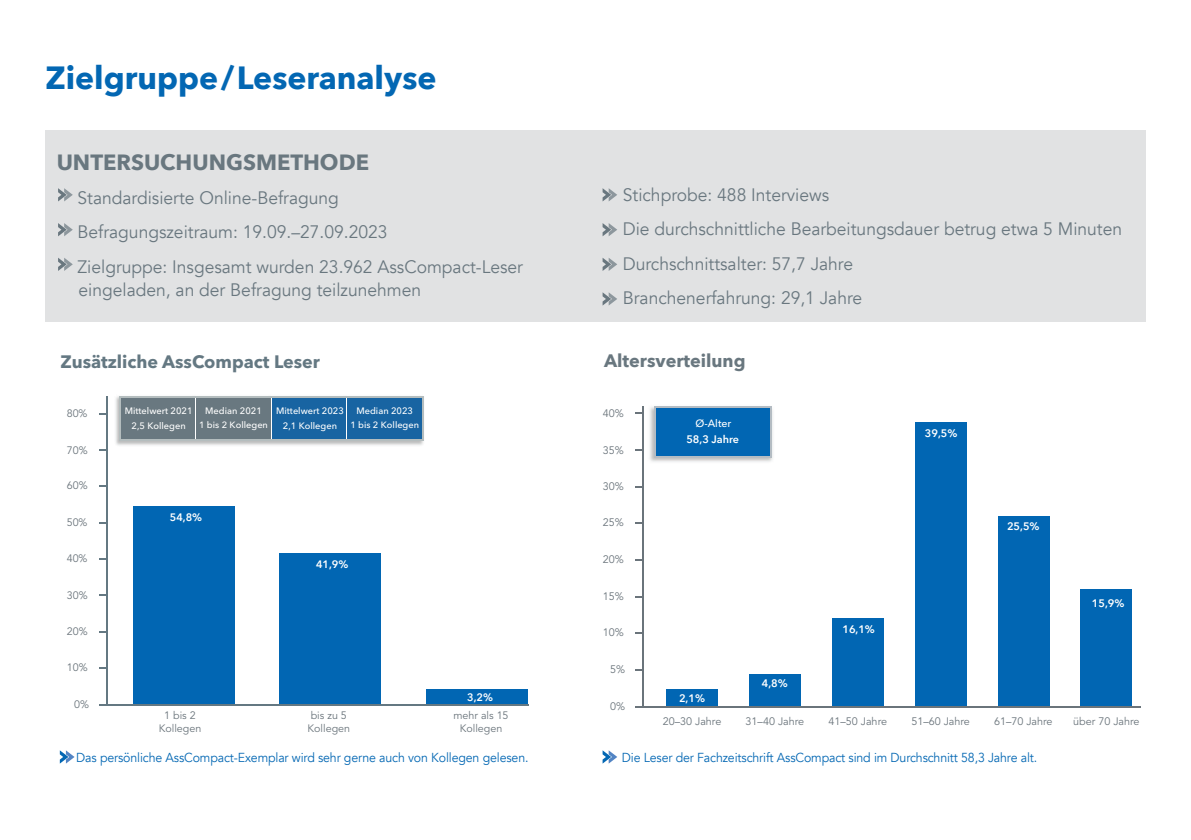
<style>
.page{position:relative;width:1191px;height:840px;background:#fff}
.page>*{position:absolute;margin:0;border:0;box-sizing:border-box;transform-origin:0 0}
.t1{font:700 32px "Avenir Next";color:#0367b3}
.t2{font:700 22px "Avenir Next";color:#69777f}
.t3{font:18px/34.4px "Avenir";color:#69777f}
.t4{font:700 18px "Avenir Next";color:#69777f}
.t5{font:700 17.8px "Avenir Next";color:#647882}
.t6{font:13px "Avenir";letter-spacing:-.01em;color:#0367b3;scale:.95 1}
.t7{font:10.8px/12.8px "Avenir";color:#6a747b;text-align:center}
.t8{font:600 10.8px "Avenir Next";color:#fff}
.t9{font:500 10.6px "Avenir Next";color:#fff}
.t10{font:500 9.2px/14.2px "Avenir Next";color:#fff;text-align:center}
.t11{font:500 9px "Avenir Next";letter-spacing:.005em;color:#fff}
</style>
<div class="page">
<hr style="left:642px;top:705px;width:499px;height:2px;background:#6a747b">
<hr style="left:642px;top:405px;width:2px;height:302px;background:#6a747b">
<div style="left:749px;top:674px;width:51px;height:31px;background:#0166b3"></div>
<div style="left:832px;top:617px;width:51px;height:88px;background:#0166b3"></div>
<div style="left:915px;top:422px;width:51px;height:283px;background:#0166b3"></div>
<div style="left:998px;top:516px;width:51px;height:189px;background:#0166b3"></div>
<div style="left:1080px;top:589px;width:51px;height:116px;background:#0166b3"></div>
<div style="left:667px;top:688px;width:51px;height:17px;background:#0166b3"></div>
<img style="left:650px;top:407px;width:123px;height:55px">
<div style="left:655px;top:406px;width:116px;height:50px;background:#0166b3"></div>
<hr style="left:654px;top:406px;width:2px;height:51px;background:#b4bcc3">
<hr style="left:770px;top:406px;width:2px;height:51px;background:#b4bcc3">
<hr style="left:655px;top:406px;width:117px;height:1px;background:#b4bcc3">
<hr style="left:655px;top:455px;width:117px;height:2px;background:#b4bcc3">
<hr style="left:106px;top:703px;width:422px;height:2px;background:#647882">
<hr style="left:106px;top:396px;width:2px;height:309px;background:#647882">
<svg style="left:99px;top:594px;width:7px;height:2px"></svg>
<svg style="left:99px;top:485px;width:7px;height:2px"></svg>
<div style="left:133px;top:506px;width:101px;height:197px;background:#0166b3"></div>
<div style="left:280px;top:553px;width:101px;height:150px;background:#0166b3"></div>
<div style="left:426px;top:689px;width:102px;height:14px;background:#0166b3"></div>
<img style="left:115px;top:396px;width:309px;height:50px">
<div style="left:120px;top:396px;width:76px;height:44px;background:#697880"></div>
<div style="left:196px;top:396px;width:75px;height:44px;background:#697880"></div>
<div style="left:271px;top:396px;width:76px;height:44px;background:#1864a2"></div>
<div style="left:347px;top:396px;width:75px;height:44px;background:#1864a2"></div>
<hr style="left:195px;top:396px;width:1px;height:44px;background:#fff">
<hr style="left:271px;top:396px;width:1px;height:44px;background:#fff">
<hr style="left:346px;top:396px;width:1px;height:44px;background:#fff">
<hr style="left:119px;top:396px;width:2px;height:44px;background:#b4bdbe">
<hr style="left:422px;top:396px;width:1px;height:44px;background:#b4bdbe">
<hr style="left:120px;top:395px;width:303px;height:2px;background:#b4bdbe">
<hr style="left:120px;top:439px;width:303px;height:2px;background:#b4bdbe">
<div style="left:45px;top:130px;width:1100px;height:192px;background:#e1e2e3"></div>
<svg style="left:60px;top:750px;width:15px;height:13px"></svg>
<svg style="left:58px;top:188px;width:15px;height:13px"></svg>
<svg style="left:58px;top:223px;width:15px;height:13px"></svg>
<svg style="left:58px;top:258px;width:15px;height:13px"></svg>
<svg style="left:602px;top:188px;width:15px;height:13px"></svg>
<svg style="left:602px;top:223px;width:15px;height:13px"></svg>
<svg style="left:602px;top:258px;width:15px;height:13px"></svg>
<svg style="left:602px;top:292px;width:15px;height:13px"></svg>
<svg style="left:602px;top:750px;width:15px;height:13px"></svg>
<h1 class="t1" style="left:45px;top:50px;width:393px">Zielgruppe / Leseranalyse</h1>
<p class="t2" style="left:57px;top:143px;width:314px">UNTERSUCHUNGSMETHODE</p>
<p class="t3" style="left:78px;top:181px;width:447px">Standardisierte Online-Befragung<br>Befragungszeitraum: 19.09.–27.09.2023<br>Zielgruppe: Insgesamt wurden 23.962 AssCompact-Leser</p>
<p class="t3" style="left:79px;top:272px;width:344px">eingeladen, an der Befragung teilzunehmen</p>
<p class="t3" style="left:623px;top:178px;width:501px">Stichprobe: 488 Interviews<br>Die durchschnittliche Bearbeitungsdauer betrug etwa 5 Minuten Durchschnittsalter: 57,7 Jahre<br>Branchenerfahrung: 29,1 Jahre</p>
<p class="t5" style="left:60px;top:346px;width:261px">Zusätzliche AssCompact Leser</p>
<p class="t4" style="left:604px;top:345px;width:143px">Altersverteilung</p>
<p class="t7" style="left:67px;top:406px;width:22px">80%</p>
<p class="t7" style="left:67px;top:444px;width:22px">70%</p>
<p class="t10" style="left:125px;top:403px;width:69px">Mittelwert 2021<br>2,5 Kollegen</p>
<p class="t10" style="left:205px;top:403px;width:58px">Median 2021</p>
<p class="t11" style="left:199px;top:417px;width:70px">1 bis 2 Kollegen</p>
<p class="t10" style="left:356px;top:403px;width:58px">Median 2023</p>
<p class="t11" style="left:350px;top:417px;width:70px">1 bis 2 Kollegen</p>
<p class="t10" style="left:276px;top:403px;width:69px">Mittelwert 2023<br>2,1 Kollegen</p>
<p class="t7" style="left:603px;top:406px;width:22px">40%</p>
<p class="t7" style="left:603px;top:444px;width:22px">35%</p>
<p class="t9" style="left:695px;top:414px;width:37px">Ø-Alter</p>
<p class="t8" style="left:686px;top:430px;width:54px">58,3 Jahre</p>
<p class="t8" style="left:925px;top:423px;width:34px">39,5%</p>
<p class="t7" style="left:67px;top:479px;width:22px">60%</p>
<p class="t7" style="left:603px;top:479px;width:22px">30%</p>
<p class="t7" style="left:67px;top:515px;width:22px">50%</p>
<p class="t7" style="left:67px;top:552px;width:22px">40%</p>
<p class="t7" style="left:67px;top:588px;width:22px">30%</p>
<p class="t7" style="left:67px;top:624px;width:22px">20%</p>
<p class="t7" style="left:67px;top:661px;width:22px">10%</p>
<p class="t7" style="left:74px;top:697px;width:16px">0%</p>
<p class="t8" style="left:170px;top:508px;width:34px">54,8%</p>
<p class="t8" style="left:316px;top:555px;width:34px">41,9%</p>
<p class="t8" style="left:467px;top:687px;width:27px">3,2%</p>
<p class="t7" style="left:159px;top:708px;width:44px">1 bis 2<br>Kollegen</p>
<p class="t7" style="left:307px;top:708px;width:44px">bis zu 5<br>Kollegen</p>
<p class="t7" style="left:453px;top:708px;width:57px">mehr als 15<br>Kollegen</p>
<p class="t7" style="left:603px;top:516px;width:22px">25%</p>
<p class="t7" style="left:603px;top:552px;width:22px">20%</p>
<p class="t7" style="left:603px;top:589px;width:22px">15%</p>
<p class="t7" style="left:603px;top:626px;width:22px">10%</p>
<p class="t7" style="left:610px;top:662px;width:16px">5%</p>
<p class="t7" style="left:610px;top:699px;width:16px">0%</p>
<p class="t8" style="left:679px;top:688px;width:28px">2,1%</p>
<p class="t8" style="left:762px;top:673px;width:28px">4,8%</p>
<p class="t8" style="left:842px;top:619px;width:34px">16,1%</p>
<p class="t8" style="left:1007px;top:516px;width:34px">25,5%</p>
<p class="t8" style="left:1091px;top:593px;width:34px">15,9%</p>
<p class="t7" style="left:662px;top:714px;width:60px">20–30 Jahre</p>
<p class="t7" style="left:745px;top:714px;width:60px">31–40 Jahre</p>
<p class="t7" style="left:828px;top:714px;width:60px">41–50 Jahre</p>
<p class="t7" style="left:911px;top:714px;width:60px">51–60 Jahre</p>
<p class="t7" style="left:994px;top:714px;width:60px">61–70 Jahre</p>
<p class="t7" style="left:1073px;top:714px;width:68px">über 70 Jahre</p>
<p class="t6" style="left:76px;top:749px;width:477px">Das persönliche AssCompact-Exemplar wird sehr gerne auch von Kollegen gelesen.</p>
<p class="t6" style="left:622px;top:749px;width:439px">Die Leser der Fachzeitschrift AssCompact sind im Durchschnitt 58,3 Jahre alt.</p>
</div>
